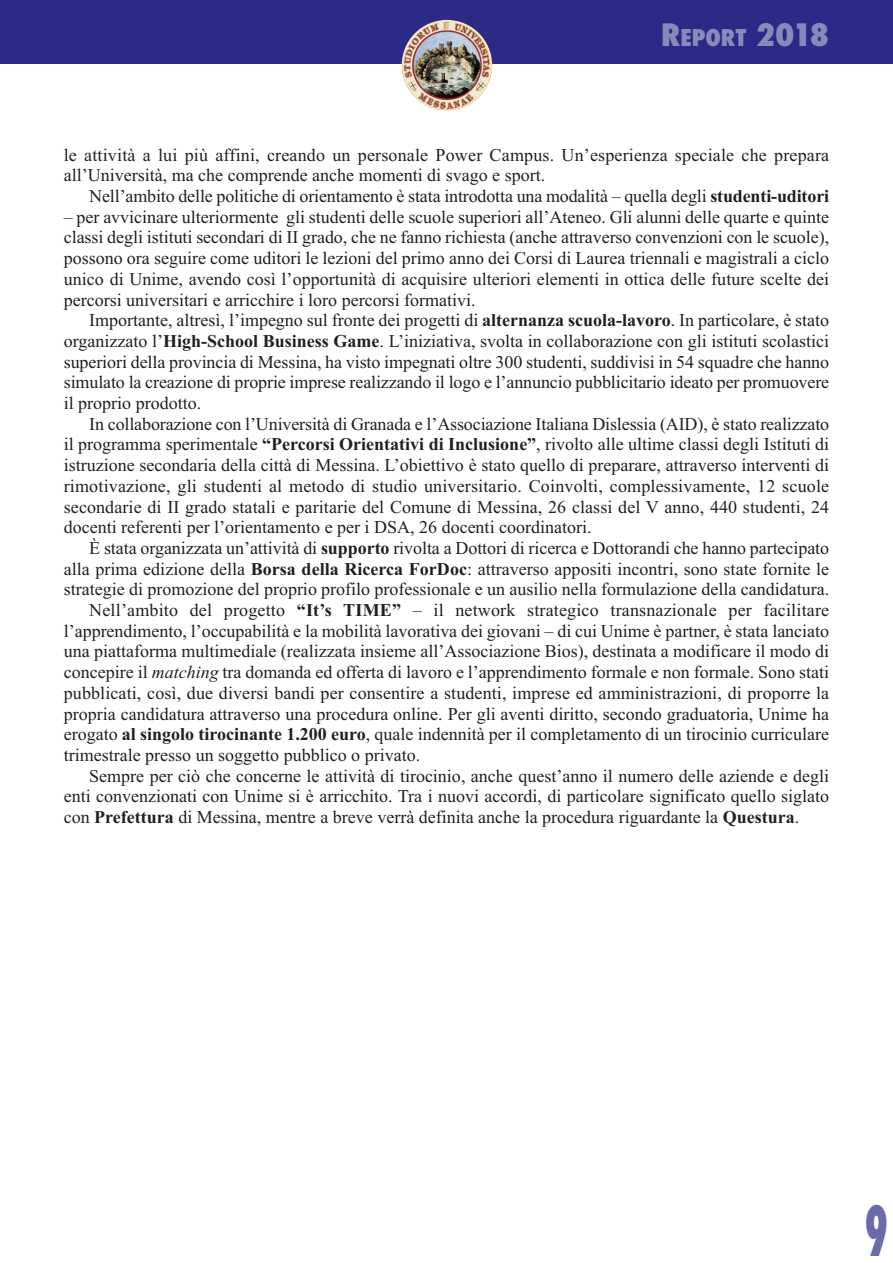
<style>
.page{position:relative;width:893px;height:1263px;background:#fff}
.page>*{position:absolute;margin:0;border:0;box-sizing:border-box;transform-origin:0 0}
.t1{font:800 condensed 66.75px "Futura";color:rgb(43 42 134/.7);scale:.6 1}
.t2{font:800 condensed 30px "Futura";color:rgb(255 255 255/.45);scale:1.07 1}
.t3{font:18px/20.7px "Times New Roman";color:#231f20;text-align:justify}
.s1{font-size:22.5px}
.s2{font-weight:700}
.s3{font-style:italic}
</style>
<div class="page">
<div style="left:0;top:0;width:893px;height:64px;background:#2b2a86"></div>
<img style="left:402px;top:20px;width:90px;height:90px;border-radius:50%">
<h2 class="t2" style="left:661px;top:18px;width:159px">R<span class="s1">EPORT</span> 2018</h2>
<p class="t3" style="left:64px;top:144px;width:767px">le attività a lui più affini, creando un personale Power Campus. Un’esperienza speciale che prepara all’Università, ma che comprende anche momenti di svago e sport.</p>
<p class="t3" style="left:89px;top:185px;width:741px">Nell’ambito delle politiche di orientamento è stata introdotta una modalità – quella degli <span class="s2">studenti-uditori</span></p>
<p class="t3" style="left:64px;top:206px;width:767px">– per avvicinare ulteriormente gli studenti delle scuole superiori all’Ateneo. Gli alunni delle quarte e quinte classi degli istituti secondari di II grado, che ne fanno richiesta (anche attraverso convenzioni con le scuole), possono ora seguire come uditori le lezioni del primo anno dei Corsi di Laurea triennali e magistrali a ciclo unico di Unime, avendo così l’opportunità di acquisire ulteriori elementi in ottica delle future scelte dei percorsi universitari e arricchire i loro percorsi formativi.</p>
<p class="t3" style="left:64px;top:310px;width:767px;text-indent:26px">Importante, altresì, l’impegno sul fronte dei progetti di <span class="s2">alternanza scuola-lavoro</span>. In particolare, è stato organizzato l’<span class="s2">High-School Business Game</span>. L’iniziativa, svolta in collaborazione con gli istituti scolastici superiori della provincia di Messina, ha visto impegnati oltre 300 studenti, suddivisi in 54 squadre che hanno simulato la creazione di proprie imprese realizzando il logo e l’annuncio pubblicitario ideato per promuovere il proprio prodotto.</p>
<p class="t3" style="left:64px;top:413px;width:767px;text-indent:26px">In collaborazione con l’Università di Granada e l’Associazione Italiana Dislessia (AID), è stato realizzato il programma sperimentale <span class="s2">“Percorsi Orientativi di Inclusione”</span>, rivolto alle ultime classi degli Istituti di istruzione secondaria della città di Messina. L’obiettivo è stato quello di preparare, attraverso interventi di rimotivazione, gli studenti al metodo di studio universitario. Coinvolti, complessivamente, 12 scuole secondarie di II grado statali e paritarie del Comune di Messina, 26 classi del V anno, 440 studenti, 24 docenti referenti per l’orientamento e per i DSA, 26 docenti coordinatori.</p>
<p class="t3" style="left:89px;top:537px;width:741px">È stata organizzata un’attività di <span class="s2">supporto</span> rivolta a Dottori di ricerca e Dottorandi che hanno partecipato</p>
<p class="t3" style="left:64px;top:558px;width:767px">alla prima edizione della <span class="s2">Borsa della Ricerca ForDoc</span>: attraverso appositi incontri, sono state fornite le</p>
<p class="t3" style="left:64px;top:579px;width:767px">strategie di promozione del proprio profilo professionale e un ausilio nella formulazione della candidatura.</p>
<p class="t3" style="left:89px;top:599px;width:741px">Nell’ambito del progetto <span class="s2">“It’s TIME”</span> – il network strategico transnazionale per facilitare</p>
<p class="t3" style="left:64px;top:620px;width:767px">l’apprendimento, l’occupabilità e la mobilità lavorativa dei giovani – di cui Unime è partner, è stata lanciato</p>
<p class="t3" style="left:64px;top:641px;width:767px">una piattaforma multimediale (realizzata insieme all’Associazione Bios), destinata a modificare il modo di</p>
<p class="t3" style="left:64px;top:662px;width:767px">concepire il <span class="s3">matching</span> tra domanda ed offerta di lavoro e l’apprendimento formale e non formale. Sono stati</p>
<p class="t3" style="left:64px;top:682px;width:767px">pubblicati, così, due diversi bandi per consentire a studenti, imprese ed amministrazioni, di proporre la</p>
<p class="t3" style="left:64px;top:703px;width:767px">propria candidatura attraverso una procedura online. Per gli aventi diritto, secondo graduatoria, Unime ha</p>
<p class="t3" style="left:64px;top:724px;width:767px">erogato <span class="s2">al singolo tirocinante 1.200 euro</span>, quale indennità per il completamento di un tirocinio curriculare</p>
<p class="t3" style="left:64px;top:744px;width:358px">trimestrale presso un soggetto pubblico o privato.</p>
<p class="t3" style="left:89px;top:765px;width:741px">Sempre per ciò che concerne le attività di tirocinio, anche quest’anno il numero delle aziende e degli</p>
<p class="t3" style="left:64px;top:786px;width:767px">enti convenzionati con Unime si è arricchito. Tra i nuovi accordi, di particolare significato quello siglato</p>
<p class="t3" style="left:64px;top:806px;width:737px">con <span class="s2">Prefettura</span> di Messina, mentre a breve verrà definita anche la procedura riguardante la <span class="s2">Questura</span>.</p>
<h1 class="t1" style="left:864px;top:1194px;width:42px">9</h1>
</div>
